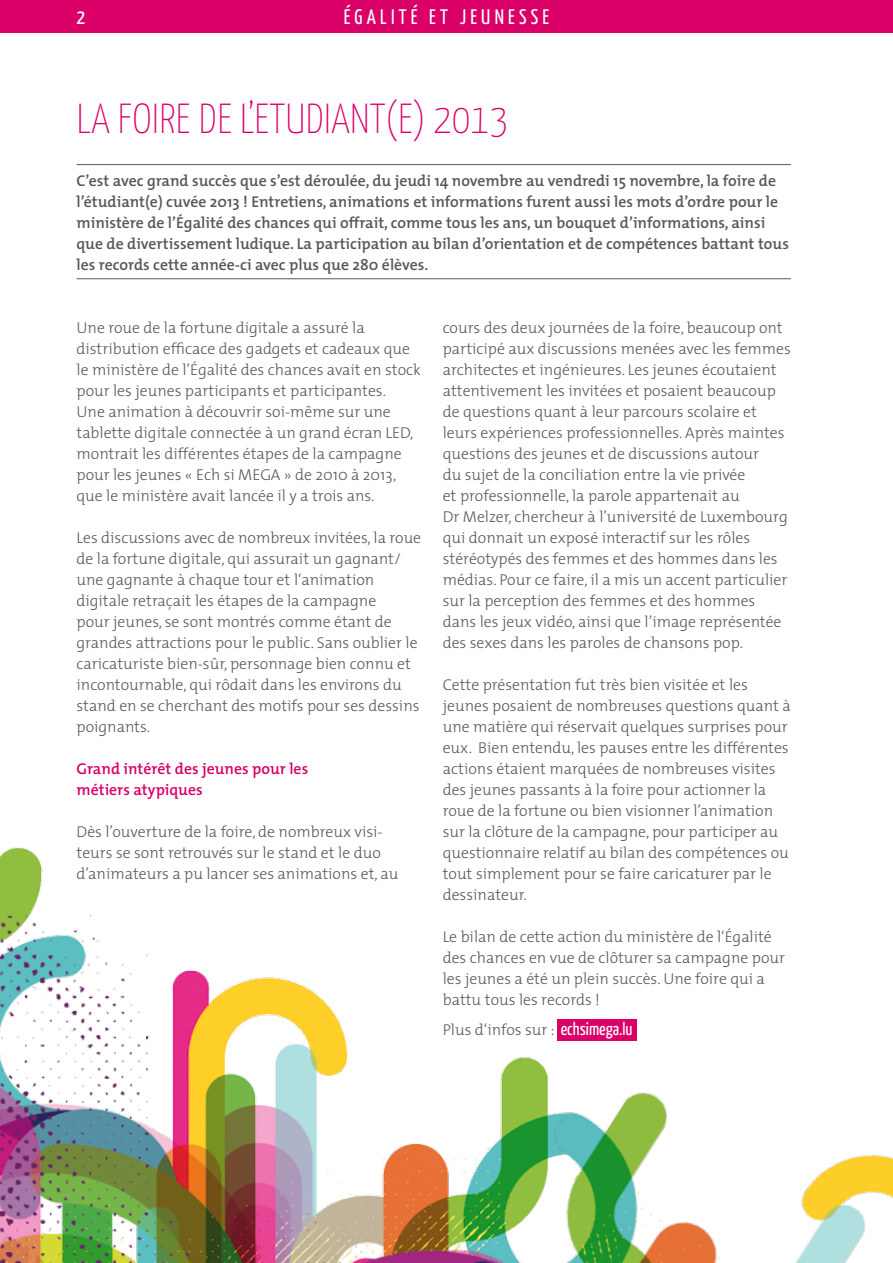
<style>
.page{position:relative;width:893px;height:1263px;background:#fff}
.page>*{position:absolute;margin:0;border:0;box-sizing:border-box;transform-origin:0 0}
.t1{font:100 42px "Yanone Kaffeesatz";letter-spacing:.01em;color:#da0068}
.t2{font:21px "Yanone Kaffeesatz";letter-spacing:.2em;color:#fff}
.t3{font:300 15.75px/21px "The Mix";color:#58585a}
.t4{font:600 15.75px/21px "The Mix";color:#58585a}
.t5{font:600 15.75px/21px "The Mix";color:#da0068}
.s1{font-family:"Yanone Kaffeesatz";font-weight:400;font-size:18px;color:#fff}
</style>
<div class="page">
<div style="left:0;top:0;width:893px;height:33px;background:#da0068"></div>
<img style="left:0;top:847px;width:316px;height:416px">
<img style="left:316px;top:994px;width:577px;height:269px">
<hr style="left:77px;top:164px;width:714px;height:1px;background:#58585a">
<hr style="left:77px;top:278px;width:714px;height:1px;background:#58585a">
<h2 class="t2" style="left:77px;top:4px;width:10px">2</h2>
<h2 class="t2" style="left:344px;top:4px;width:207px">ÉGALITÉ ET JEUNESSE</h2>
<h1 class="t1" style="left:77px;top:93px;width:433px">LA FOIRE DE L’ETUDIANT(E) 2013</h1>
<p class="t4" style="left:77px;top:170px;width:714px">C’est avec grand succès que s’est déroulée, du jeudi 14 novembre au vendredi 15 novembre, la foire de l’étudiant(e) cuvée 2013 ! Entretiens, animations et informations furent aussi les mots d’ordre pour le ministère de l’Égalité des chances qui offrait, comme tous les ans, un bouquet d’informations, ainsi que de divertissement ludique. La participation au bilan d’orientation et de compétences battant tous les records cette année-ci avec plus que 280 élèves.</p>
<p class="t3" style="left:77px;top:317px;width:346px">Une roue de la fortune digitale a assuré la distribution efficace des gadgets et cadeaux que le ministère de l’Égalité des chances avait en stock pour les jeunes participants et participantes.<br>Une animation à découvrir soi-même sur une tablette digitale connectée à un grand écran LED, montrait les différentes étapes de la campagne pour les jeunes « Ech si MEGA » de 2010 à 2013, que le ministère avait lancée il y a trois ans.</p>
<p class="t3" style="left:77px;top:527px;width:346px">Les discussions avec de nombreux invitées, la roue de la fortune digitale, qui assurait un gagnant/ une gagnante à chaque tour et l‘animation digitale retraçait les étapes de la campagne<br>pour jeunes, se sont montrés comme étant de grandes attractions pour le public. Sans oublier le caricaturiste bien-sûr, personnage bien connu et incontournable, qui rôdait dans les environs du stand en se cherchant des motifs pour ses dessins poignants.</p>
<p class="t5" style="left:77px;top:758px;width:233px">Grand intérêt des jeunes pour les métiers atypiques</p>
<p class="t3" style="left:77px;top:821px;width:323px">Dès l’ouverture de la foire, de nombreux visi&shy;teurs se sont retrouvés sur le stand et le duo d’animateurs a pu lancer ses animations et, au</p>
<p class="t3" style="left:443px;top:317px;width:350px">cours des deux journées de la foire, beaucoup ont participé aux discussions menées avec les femmes architectes et ingénieures. Les jeunes écoutaient attentivement les invitées et posaient beaucoup de questions quant à leur parcours scolaire et leurs expériences professionnelles. Après maintes questions des jeunes et de discussions autour<br>du sujet de la conciliation entre la vie privée<br>et professionnelle, la parole appartenait au<br>Dr Melzer, chercheur à l’université de Luxembourg qui donnait un exposé interactif sur les rôles stéréotypés des femmes et des hommes dans les médias. Pour ce faire, il a mis un accent particulier sur la perception des femmes et des hommes dans les jeux vidéo, ainsi que l’image représentée des sexes dans les paroles de chansons pop.</p>
<p class="t3" style="left:443px;top:674px;width:350px">Cette présentation fut très bien visitée et les jeunes posaient de nombreuses questions quant à une matière qui réservait quelques surprises pour eux. Bien entendu, les pauses entre les différentes actions étaient marquées de nombreuses visites des jeunes passants à la foire pour actionner la roue de la fortune ou bien visionner l’animation sur la clôture de la campagne, pour participer au questionnaire relatif au bilan des compétences ou tout simplement pour se faire caricaturer par le dessinateur.</p>
<p class="t3" style="left:443px;top:926px;width:344px">Le bilan de cette action du ministère de l‘Égalité des chances en vue de clôturer sa campagne pour les jeunes a été un plein succès. Une foire qui a battu tous les records !</p>
<p class="t3" style="left:443px;top:1018px;width:191px">Plus d‘infos sur : <span class="s1">echsimega.lu</span></p>
</div>
